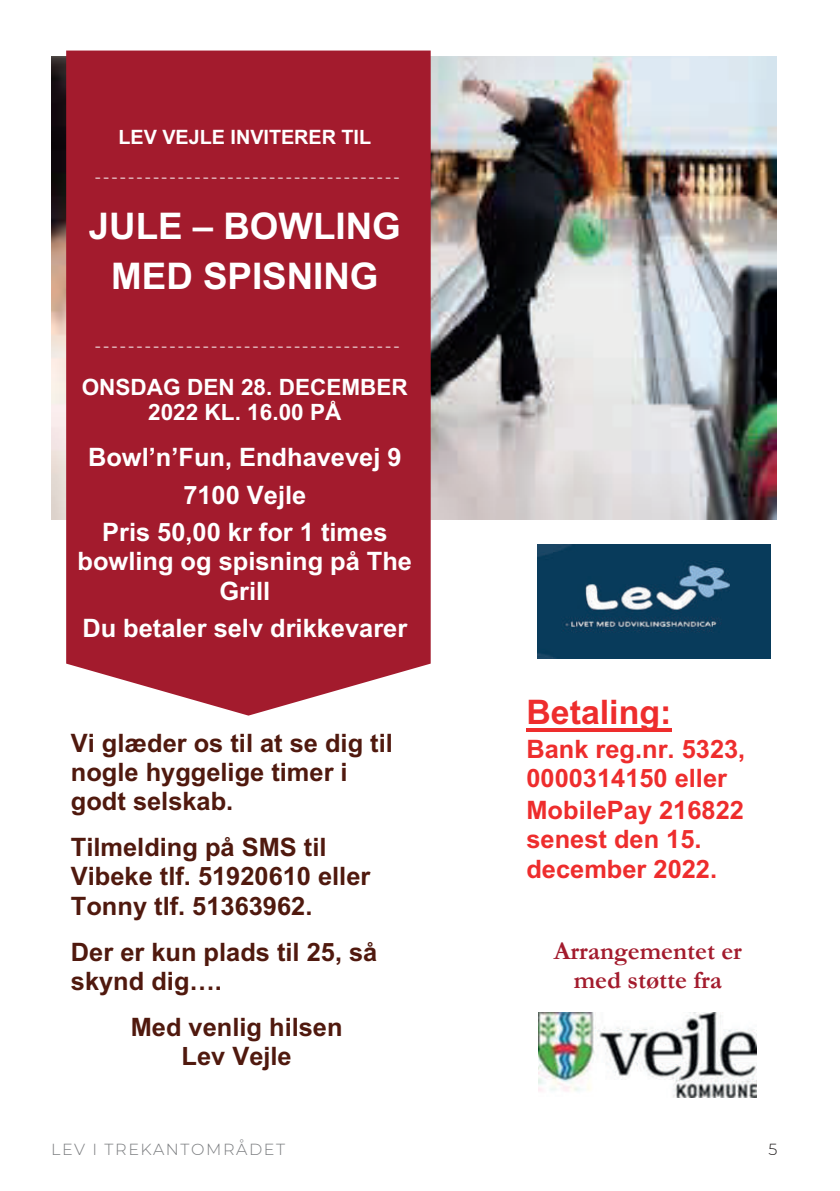
<style>
.page{position:relative;width:840px;height:1191px;background:#fff}
.page>*{position:absolute;margin:0;border:0;box-sizing:border-box;transform-origin:0 0}
.t1{font:700 36.8px/50.6px "Arial";color:#fff;text-align:center}
.t2{font:700 33.8px "Arial";color:#ee2d2d}
.t3{font:700 25.4px/29.2px "Arial";color:#50190e}
.t4{font:700 25.4px/37.6px "Arial";color:#fff;text-align:center}
.t5{font:700 25.4px/29.2px "Arial";color:#ee2d2d}
.t6{font:700 25.4px/28.6px "Garamond";color:#a31b2d;text-align:center}
.t7{font:700 22.6px/25.8px "Arial";color:#fff;text-align:center}
.t8{font:19.8px "Garamond";color:#fff}
.t9{font:700 19.8px "Arial";color:#fff}
.t10{font:300 16px "Montserrat";letter-spacing:.1em;color:#7a7c7f}
.t11{font:300 16px "Montserrat";color:#231f20}
</style>
<div class="page">
<hr style="left:526px;top:728px;width:145px;height:3px;background:#ee2d2d">
<img style="left:51px;top:57px;width:725px;height:462px">
<img style="left:537px;top:544px;width:233px;height:115px">
<img style="left:538px;top:1012px;width:217px;height:85px">
<div style="left:66px;top:51px;width:364px;height:664px;background:#a31b2d"></div>
<p class="t9" style="left:118px;top:123px;width:254px">LEV VEJLE INVITERER TIL</p>
<p class="t8" style="left:95px;top:163px;width:306px">-------------------------------------</p>
<h1 class="t1" style="left:89px;top:201px;width:313px">JULE – BOWLING<br>MED SPISNING</h1>
<p class="t8" style="left:95px;top:332px;width:306px">-------------------------------------</p>
<p class="t7" style="left:82px;top:374px;width:327px">ONSDAG DEN 28. DECEMBER<br>2022 KL. 16.00 PÅ</p>
<p class="t4" style="left:88px;top:438px;width:315px">Bowl’n’Fun, Endhavevej 9<br>7100 Vejle<br>Pris 50,00 kr for 1 times</p>
<p class="t4" style="left:77px;top:547px;width:336px;line-height:29.2px">bowling og spisning på The<br>Grill</p>
<p class="t4" style="left:82px;top:610px;width:326px">Du betaler selv drikkevarer</p>
<p class="t3" style="left:71px;top:728px;width:323px">Vi glæder os til at se dig til nogle hyggelige timer i godt selskab.</p>
<p class="t3" style="left:71px;top:832px;width:301px">Tilmelding på SMS til<br>Vibeke tlf. 51920610 eller<br>Tonny tlf. 51363962.</p>
<p class="t3" style="left:71px;top:937px;width:308px">Der er kun plads til 25, så skynd dig….</p>
<p class="t3" style="left:131px;top:1012px;width:213px;text-align:center">Med venlig hilsen<br>Lev Vejle</p>
<h2 class="t2" style="left:526px;top:688px;width:146px">Betaling:</h2>
<p class="t5" style="left:526px;top:734px;width:220px">Bank reg.nr. 5323,<br>0000314150 eller</p>
<p class="t5" style="left:526px;top:796px;width:219px">MobilePay 216822 senest den 15. december 2022.</p>
<p class="t6" style="left:553px;top:936px;width:190px">Arrangementet er med støtte fra</p>
<p class="t10" style="left:51px;top:1138px;width:235px">LEV I TREKANTOMRÅDET</p>
<p class="t11" style="left:768px;top:1138px;width:10px">5</p>
</div>
